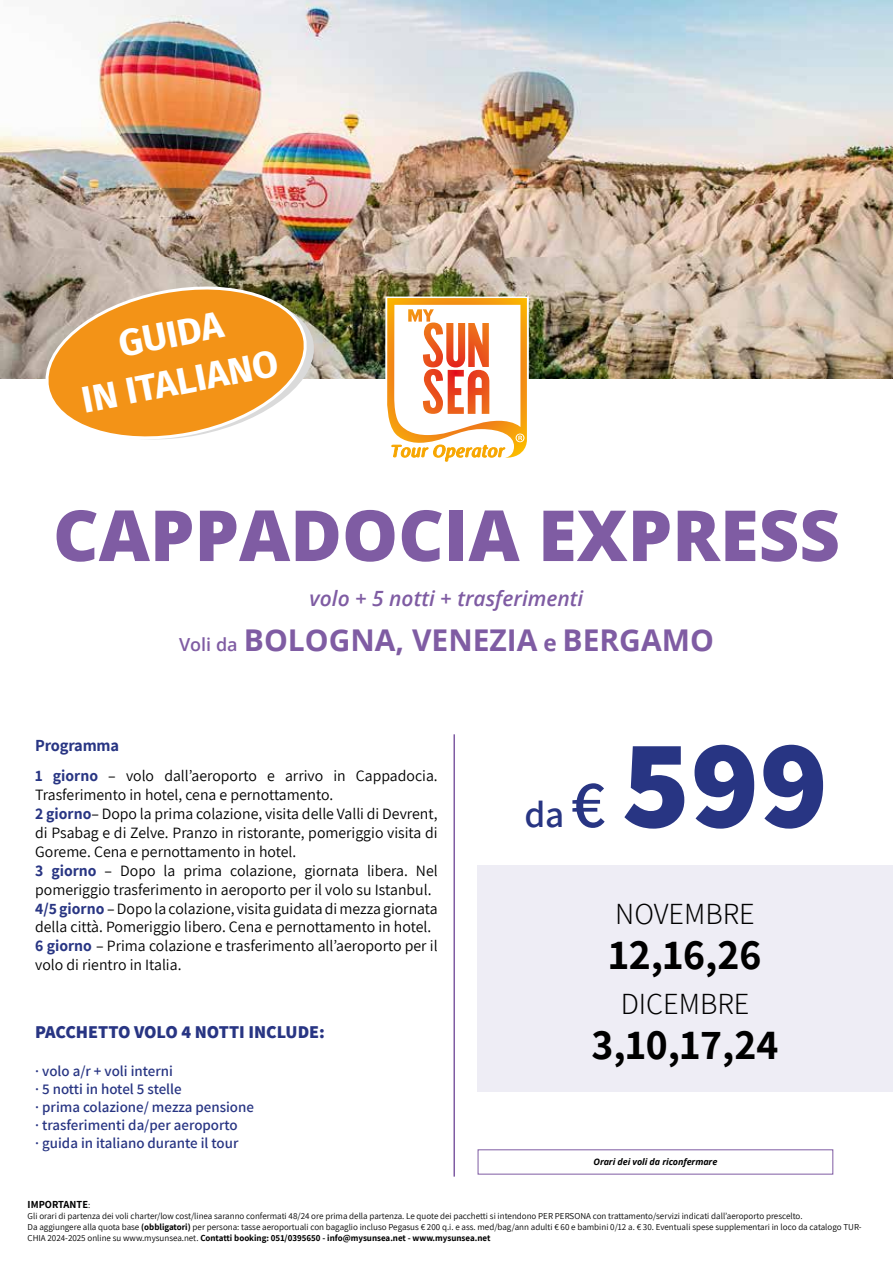
<style>
.page{position:relative;width:893px;height:1263px;background:#fff}
.page>*{position:absolute;margin:0;border:0;box-sizing:border-box;transform-origin:0 0}
.t1{font:800 127.5px "Assistant";color:#283583}
.t2{font:800 70.5px "Open Sans";color:#7f5ca3}
.t3{font:700 42px "Assistant";color:#000}
.t4{font:700 37.5px/48px "Fira Sans";color:#fff;text-align:center}
.t5{font:700 30px "Open Sans";color:#7f5ca3}
.t6{font:300 30px "Assistant";color:#000}
.t7{font:italic 600 21px "Open Sans";color:#7f5ca3}
.t8{font:800 18px "Assistant";color:#283583}
.t9{font:700 16.5px "Assistant";letter-spacing:-.01em;color:#283583}
.t10{font:15.75px/18.9px "Assistant";color:#000}
.t11{font:600 15px/18px "Assistant";color:#283583}
.t12{font:700 10.5px "Assistant";color:#000}
.t13{font:9px/10.8px "Assistant";color:#000}
.t14{font:italic 700 9px "Open Sans";letter-spacing:-.01em;color:#000}
.s1{font-weight:600;font-size:18px}
.s2{font-size:22.5px}
.s3{font-weight:700;color:#283583}
.s4{font-weight:600;font-size:37.5px}
.s5{font-weight:600;font-size:67.5px}
.s6{font-weight:400;font-size:9px}
.s7{font-weight:700}
</style>
<div class="page">
<img style="left:0;top:0;width:893px;height:378px">
<svg style="left:385px;top:297px;width:144px;height:165px"></svg>
<hr style="left:453px;top:734px;width:2px;height:442px;background:#7f5ca3">
<svg style="left:312px;top:284px;width:9px;height:95px"></svg>
<svg style="left:40px;top:279px;width:272px;height:161px;background:#e4a450"></svg>
<div style="left:478px;top:1149px;width:355px;height:25px;border:1px solid #7f5ca3"></div>
<div style="left:478px;top:865px;width:415px;height:227px;background:#eeedf5"></div>
<h3 class="t4" style="left:68px;top:327px;width:201px;rotate:-11deg">GUIDA<br>IN ITALIANO</h3>
<h2 class="t2" style="left:53px;top:482px;width:788px">CAPPADOCIA EXPRESS</h2>
<h3 class="t7" style="left:310px;top:584px;width:275px">volo + 5 notti + trasferimenti</h3>
<h3 class="t5" style="left:179px;top:619px;width:536px"><span class="s1">Voli da</span> BOLOGNA, VENEZIA <span class="s2">e</span> BERGAMO</h3>
<p class="t9" style="left:35px;top:734px;width:85px">Programma</p>
<p class="t10" style="left:35px;top:766px;width:404px"><span class="s3">1 giorno</span> – volo dall’aeroporto e arrivo in Cappadocia.<br>Trasferimento in hotel, cena e pernottamento.<br><span class="s3">2 giorno</span>– Dopo la prima colazione, visita delle Valli di Devrent, di Psabag e di Zelve. Pranzo in ristorante, pomeriggio visita di Goreme. Cena e pernottamento in hotel.<br><span class="s3">3 giorno</span> – Dopo la prima colazione, giornata libera. Nel pomeriggio trasferimento in aeroporto per il volo su Istanbul.<br><span class="s3">4/5 giorno</span> – Dopo la colazione, visita guidata di mezza giornata della città. Pomeriggio libero. Cena e pernottamento in hotel.<br><span class="s3">6 giorno</span> – Prima colazione e trasferimento all’aeroporto per il volo di rientro in Italia.</p>
<p class="t8" style="left:35px;top:1019px;width:291px">PACCHETTO VOLO 4 NOTTI INCLUDE:</p>
<p class="t11" style="left:35px;top:1061px;width:220px">· volo a/r + voli interni<br>· 5 notti in hotel 5 stelle<br>· prima colazione/ mezza pensione · trasferimenti da/per aeroporto<br>· guida in italiano durante il tour</p>
<h1 class="t1" style="left:524px;top:697px;width:305px"><span class="s4">da</span> <span class="s5">€</span> 599</h1>
<h3 class="t6" style="left:615px;top:893px;width:141px">NOVEMBRE</h3>
<h3 class="t3" style="left:609px;top:926px;width:154px">12,16,26</h3>
<h3 class="t6" style="left:621px;top:983px;width:130px">DICEMBRE</h3>
<h3 class="t3" style="left:592px;top:1016px;width:188px">3,10,17,24</h3>
<p class="t14" style="left:593px;top:1155px;width:125px">Orari dei voli da riconfermare</p>
<p class="t12" style="left:28px;top:1197px;width:64px">IMPORTANTE<span class="s6">:</span></p>
<p class="t13" style="left:28px;top:1210px;width:835px">Gli orari di partenza dei voli charter/low cost/linea saranno confermati 48/24 ore prima della partenza. Le quote dei pacchetti si intendono PER PERSONA con trattamento/servizi indicati dall’aeroporto prescelto.<br>Da aggiungere alla quota base <span class="s7">(obbligatori)</span> per persona: tasse aeroportuali con bagaglio incluso Pegasus € 200 q.i. e ass. med/bag/ann adulti € 60 e bambini 0/12 a. € 30. Eventuali spese supplementari in loco da catalogo TUR-<br>CHIA 2024-2025 online su www.mysunsea.net. <span class="s7">Contatti booking: 051/0395650 - info@mysunsea.net - www.mysunsea.net</span></p>
</div>
